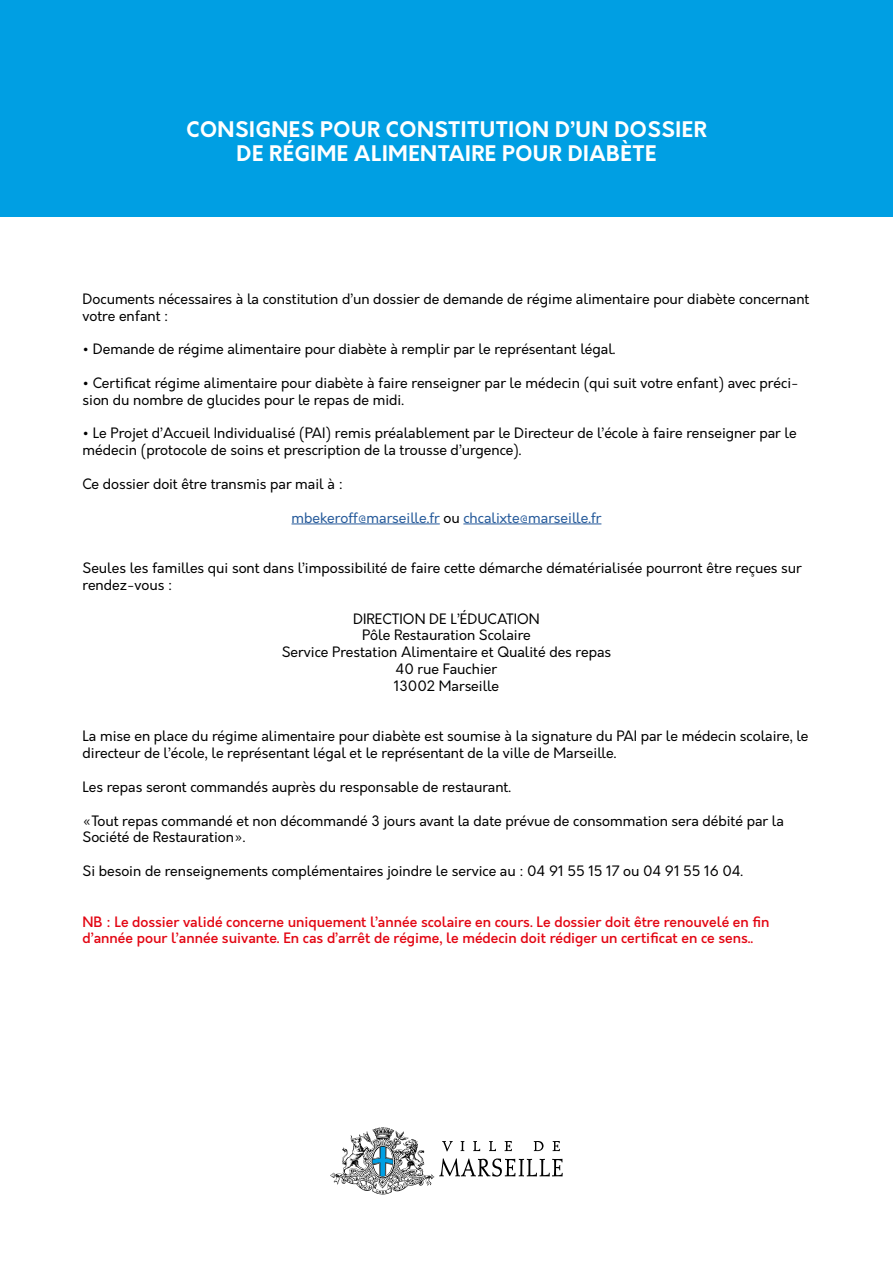
<style>
.page{position:relative;width:893px;height:1263px;background:#fff}
.page>*{position:absolute;margin:0;border:0;box-sizing:border-box;transform-origin:0 0}
.t1{font:700 21px/24px "Orkney";letter-spacing:.025em;color:#fff;text-align:center}
.t2{font:14.1px/16.8px "Orkney";color:#000}
.t3{font:500 14.1px/16.8px "Orkney";color:#e30613}
.t4{font:14.1px "Orkney";color:#275b9b}
.s1{color:#000}
</style>
<div class="page">
<div style="left:0;top:0;width:893px;height:217px;background:#009fe3"></div>
<svg style="left:330px;top:1127px;width:233px;height:67px"></svg>
<hr style="left:292px;top:524px;width:148px;height:1px;background:#275b9b">
<hr style="left:463px;top:524px;width:138px;height:1px;background:#275b9b">
<h1 class="t1" style="left:186px;top:118px;width:522px">CONSIGNES POUR CONSTITUTION D’UN DOSSIER<br>DE RÉGIME ALIMENTAIRE POUR DIABÈTE</h1>
<p class="t2" style="left:83px;top:290px;width:728px">Documents nécessaires à la constitution d’un dossier de demande de régime alimentaire pour diabète concernant votre enfant :</p>
<p class="t2" style="left:83px;top:341px;width:534px">• Demande de régime alimentaire pour diabète à remplir par le représentant légal.</p>
<p class="t2" style="left:83px;top:375px;width:718px">• Certificat régime alimentaire pour diabète à faire renseigner par le médecin (qui suit votre enfant) avec préci&shy;sion du nombre de glucides pour le repas de midi.</p>
<p class="t2" style="left:83px;top:425px;width:716px">• Le Projet d’Accueil Individualisé (PAI) remis préalablement par le Directeur de l’école à faire renseigner par le médecin (protocole de soins et prescription de la trousse d’urgence).</p>
<p class="t2" style="left:83px;top:476px;width:262px">Ce dossier doit être transmis par mail à :</p>
<p class="t4" style="left:292px;top:508px;width:311px">mbekeroff@marseille.fr <span class="s1">ou</span> chcalixte@marseille.fr</p>
<p class="t2" style="left:83px;top:560px;width:721px">Seules les familles qui sont dans l’impossibilité de faire cette démarche dématérialisée pourront être reçues sur rendez-vous :</p>
<p class="t2" style="left:282px;top:610px;width:331px;text-align:center">DIRECTION DE L’ÉDUCATION<br>Pôle Restauration Scolaire<br>Service Prestation Alimentaire et Qualité des repas<br>40 rue Fauchier<br>13002 Marseille</p>
<p class="t2" style="left:83px;top:728px;width:727px">La mise en place du régime alimentaire pour diabète est soumise à la signature du PAI par le médecin scolaire, le directeur de l’école, le représentant légal et le représentant de la ville de Marseille.</p>
<p class="t2" style="left:83px;top:779px;width:430px">Les repas seront commandés auprès du responsable de restaurant.</p>
<p class="t2" style="left:83px;top:812px;width:703px">«Tout repas commandé et non décommandé 3 jours avant la date prévue de consommation sera débité par la<br>Société de Restauration».</p>
<p class="t2" style="left:83px;top:863px;width:662px">Si besoin de renseignements complémentaires joindre le service au : 04 91 55 15 17 ou 04 91 55 16 04.</p>
<p class="t3" style="left:83px;top:913px;width:688px">NB : Le dossier validé concerne uniquement l’année scolaire en cours. Le dossier doit être renouvelé en fin d’année pour l’année suivante. En cas d’arrêt de régime, le médecin doit rédiger un certificat en ce sens..</p>
</div>
